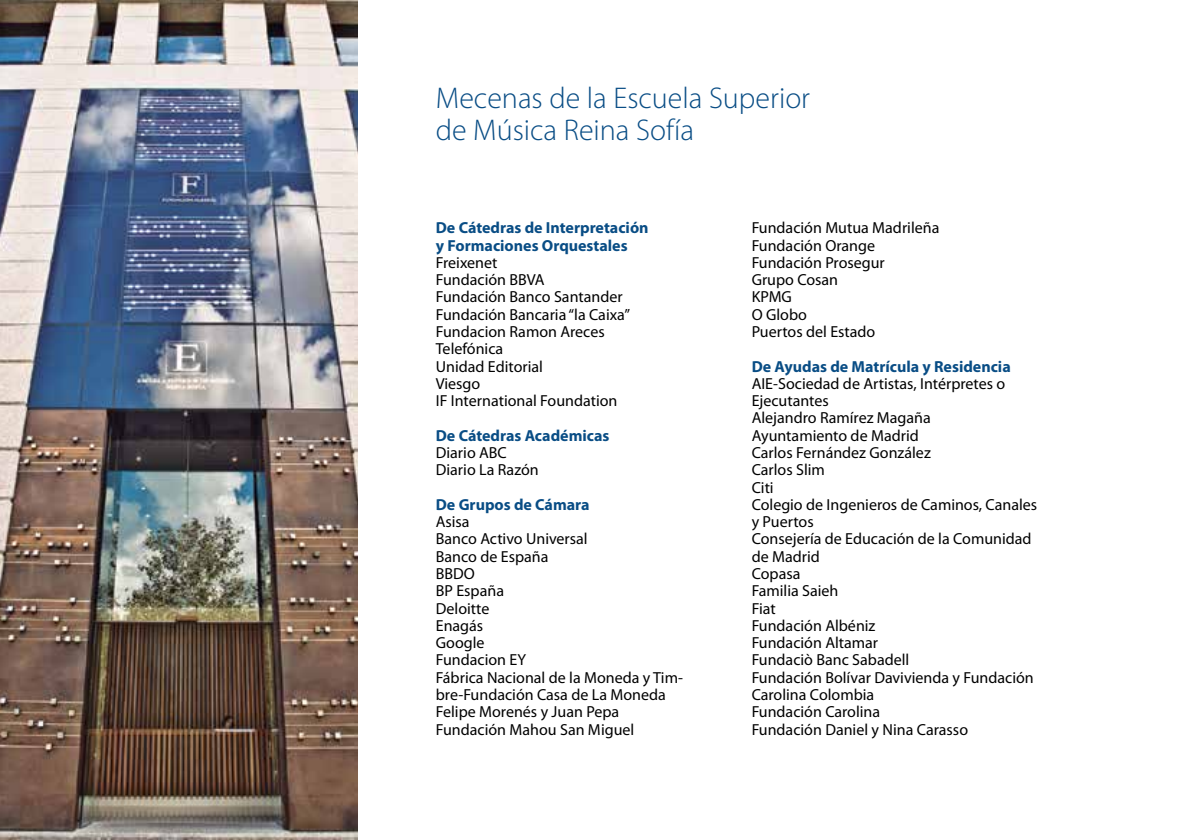
<style>
.page{position:relative;width:1191px;height:840px;background:#fff}
.page>*{position:absolute;margin:0;border:0;box-sizing:border-box;transform-origin:0 0}
.t1{font:300 30px/32.4px "Myriad Pro";color:#094d85}
.t2{font:16px/17.2px "Myriad Pro";color:#000}
.t3{font:700 16px/17.2px "Myriad Pro";color:#094d85}
</style>
<div class="page">
<img style="left:0;top:0;width:357px;height:839px">
<h1 class="t1" style="left:436px;top:81px;width:376px">Mecenas de la Escuela Superior de Música Reina Sofía</h1>
<p class="t3" style="left:436px;top:219px;width:214px">De Cátedras de Interpretación y Formaciones Orquestales</p>
<p class="t2" style="left:436px;top:253px;width:196px">Freixenet<br>Fundación BBVA<br>Fundación Banco Santander<br>Fundación Bancaria “la Caixa”<br>Fundacion Ramon Areces<br>Telefónica<br>Unidad Editorial<br>Viesgo<br>IF International Foundation</p>
<p class="t3" style="left:436px;top:426px;width:175px">De Cátedras Académicas</p>
<p class="t2" style="left:436px;top:443px;width:104px">Diario ABC<br>Diario La Razón</p>
<p class="t3" style="left:436px;top:495px;width:155px">De Grupos de Cámara</p>
<p class="t2" style="left:436px;top:512px;width:249px">Asisa<br>Banco Activo Universal<br>Banco de España<br>BBDO<br>BP España<br>Deloitte<br>Enagás<br>Google<br>Fundacion EY<br>Fábrica Nacional de la Moneda y Tim&shy;bre-Fundación Casa de La Moneda<br>Felipe Morenés y Juan Pepa<br>Fundación Mahou San Miguel</p>
<p class="t2" style="left:751px;top:219px;width:189px">Fundación Mutua Madrileña<br>Fundación Orange<br>Fundación Prosegur<br>Grupo Cosan<br>KPMG<br>O Globo<br>Puertos del Estado</p>
<p class="t3" style="left:751px;top:357px;width:261px">De Ayudas de Matrícula y Residencia</p>
<p class="t2" style="left:751px;top:374px;width:287px">AIE-Sociedad de Artistas, Intérpretes o<br>Ejecutantes<br>Alejandro Ramírez Magaña<br>Ayuntamiento de Madrid<br>Carlos Fernández González<br>Carlos Slim<br>Citi<br>Colegio de Ingenieros de Caminos, Canales y Puertos<br>Consejería de Educación de la Comunidad de Madrid<br>Copasa<br>Familia Saieh<br>Fiat<br>Fundación Albéniz<br>Fundación Altamar<br>Fundaciò Banc Sabadell<br>Fundación Bolívar Davivienda y Fundación<br>Carolina Colombia<br>Fundación Carolina<br>Fundación Daniel y Nina Carasso</p>
</div>
